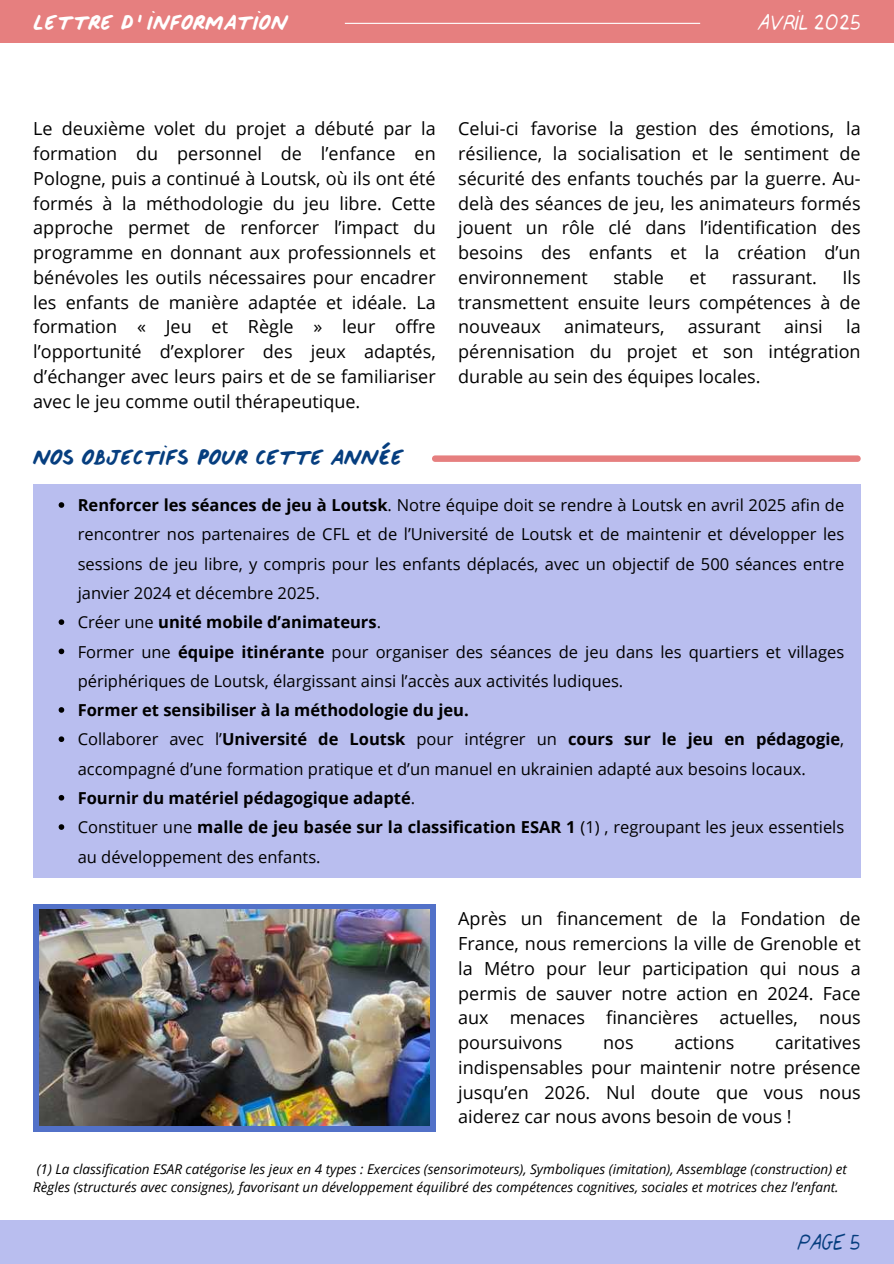
<style>
.page{position:relative;width:894px;height:1264px;background:#fff}
.page>*{position:absolute;margin:0;border:0;box-sizing:border-box;transform-origin:0 0}
.t1{font:22.95px "bertadisalelight";color:#fff}
.t2{font:22.95px "bertadisalelight";color:#063e7f}
.t3{font:22.5px "bertadisale";color:#063e7f}
.t4{font:21.9px "bertadisale";color:#fff}
.t5{font:18px/24.8px "Open Sans";color:#000;text-align:justify}
.t6{font:16.5px/29.2px "Open Sans";color:#000}
.t7{font:italic 13.5px/18px "Open Sans";color:#000}
.s1{font-weight:700}
</style>
<div class="page">
<div style="left:33px;top:484px;width:827px;height:394px;background:#b9beef"></div>
<svg style="left:59px;top:502px;width:5px;height:6px"></svg>
<svg style="left:59px;top:619px;width:5px;height:6px"></svg>
<svg style="left:59px;top:648px;width:5px;height:6px"></svg>
<svg style="left:59px;top:707px;width:5px;height:5px"></svg>
<svg style="left:59px;top:736px;width:5px;height:6px"></svg>
<svg style="left:59px;top:795px;width:5px;height:5px"></svg>
<svg style="left:59px;top:824px;width:5px;height:5px"></svg>
<div style="left:0;top:0;width:893px;height:43px;background:#e67f7f"></div>
<hr style="left:345px;top:23px;width:355px;height:1px;background:#fff">
<div style="left:0;top:1220px;width:893px;height:43px;background:#b9beef"></div>
<svg style="left:432px;top:455px;width:428px;height:7px;background:#e78888"></svg>
<div style="left:33px;top:904px;width:402px;height:227px;background:#5271c8"></div>
<img style="left:40px;top:909px;width:389px;height:216px">
<p class="t4" style="left:33px;top:9px;width:256px">LETTRE D’INFORMATION</p>
<p class="t1" style="left:757px;top:6px;width:103px">Avril 2025</p>
<p class="t5" style="left:33px;top:116px;width:404px">Le deuxième volet du projet a débuté par la formation du personnel de l’enfance en Pologne, puis a continué à Loutsk, où ils ont été formés à la méthodologie du jeu libre. Cette approche permet de renforcer l’impact du programme en donnant aux professionnels et bénévoles les outils nécessaires pour encadrer les enfants de manière adaptée et idéale. La formation « Jeu et Règle » leur offre l’opportunité d’explorer des jeux adaptés, d’échanger avec leurs pairs et de se familiariser avec le jeu comme outil thérapeutique.</p>
<p class="t3" style="left:33px;top:444px;width:371px">NOS OBJECTIFS POUR CETTE ANNÉE</p>
<p class="t5" style="left:458px;top:116px;width:404px">Celui-ci favorise la gestion des émotions, la résilience, la socialisation et le sentiment de sécurité des enfants touchés par la guerre. Au&shy;delà des séances de jeu, les animateurs formés jouent un rôle clé dans l’identification des besoins des enfants et la création d’un environnement</p>
<p class="t5" style="left:458px;top:264px;width:404px;text-indent:384px">Ils transmettent ensuite leurs compétences à de nouveaux</p>
<p class="t5" style="left:613px;top:264px;width:52px">stable</p>
<p class="t5" style="left:689px;top:264px;width:18px">et</p>
<p class="t5" style="left:731px;top:264px;width:87px">rassurant.</p>
<p class="t5" style="left:458px;top:314px;width:404px;text-indent:388px">la pérennisation du projet et son intégration durable au sein des équipes locales.</p>
<p class="t5" style="left:564px;top:314px;width:102px">animateurs,</p>
<p class="t5" style="left:687px;top:314px;width:75px">assurant</p>
<p class="t5" style="left:783px;top:314px;width:40px">ainsi</p>
<p class="t6" style="left:78px;top:490px;width:768px"><span class="s1">Renforcer les séances de jeu à Loutsk</span>. Notre équipe doit se rendre à Loutsk en avril 2025 afin de rencontrer nos partenaires de CFL et de l’Université de Loutsk et de maintenir et développer les sessions de jeu libre, y compris pour les enfants déplacés, avec un objectif de 500 séances entre janvier 2024 et décembre 2025.<br>Créer une <span class="s1">unité mobile d’animateurs</span>.<br>Former une <span class="s1">équipe itinérante</span> pour organiser des séances de jeu dans les quartiers et villages périphériques de Loutsk, élargissant ainsi l’accès aux activités ludiques.</p>
<p class="t6" style="left:78px;top:695px;width:768px"><span class="s1">Former et sensibiliser à la méthodologie du jeu.<br></span>Collaborer avec l’<span class="s1">Université de Loutsk</span> pour intégrer un <span class="s1">cours sur le jeu en pédagogie</span>, accompagné d’une formation pratique et d’un manuel en ukrainien adapté aux besoins locaux.<br><span class="s1">Fournir du matériel pédagogique adapté</span>.<br>Constituer une <span class="s1">malle de jeu basée sur la classification ESAR 1</span> (1) , regroupant les jeux essentiels au développement des enfants.</p>
<p class="t5" style="left:458px;top:905px;width:404px">Après un financement de la Fondation de France, nous remercions la ville de Grenoble et la Métro pour leur participation qui nous a permis de sauver notre action en 2024. Face aux menaces financières actuelles, nous poursuivons</p>
<p class="t5" style="left:458px;top:1029px;width:404px;text-indent:317px">caritatives indispensables pour maintenir notre présence jusqu’en 2026. Nul doute que vous nous aiderez car nous avons besoin de vous !</p>
<p class="t5" style="left:603px;top:1029px;width:32px">nos</p>
<p class="t5" style="left:674px;top:1029px;width:62px">actions</p>
<p class="t7" style="left:33px;top:1159px;width:814px">(1) La classification ESAR catégorise les jeux en 4 types : Exercices (sensorimoteurs), Symboliques (imitation), Assemblage (construction) et<br>Règles (structurés avec consignes), favorisant un développement équilibré des compétences cognitives, sociales et motrices chez l’enfant.</p>
<p class="t2" style="left:796px;top:1226px;width:65px">PAGE 5</p>
</div>
